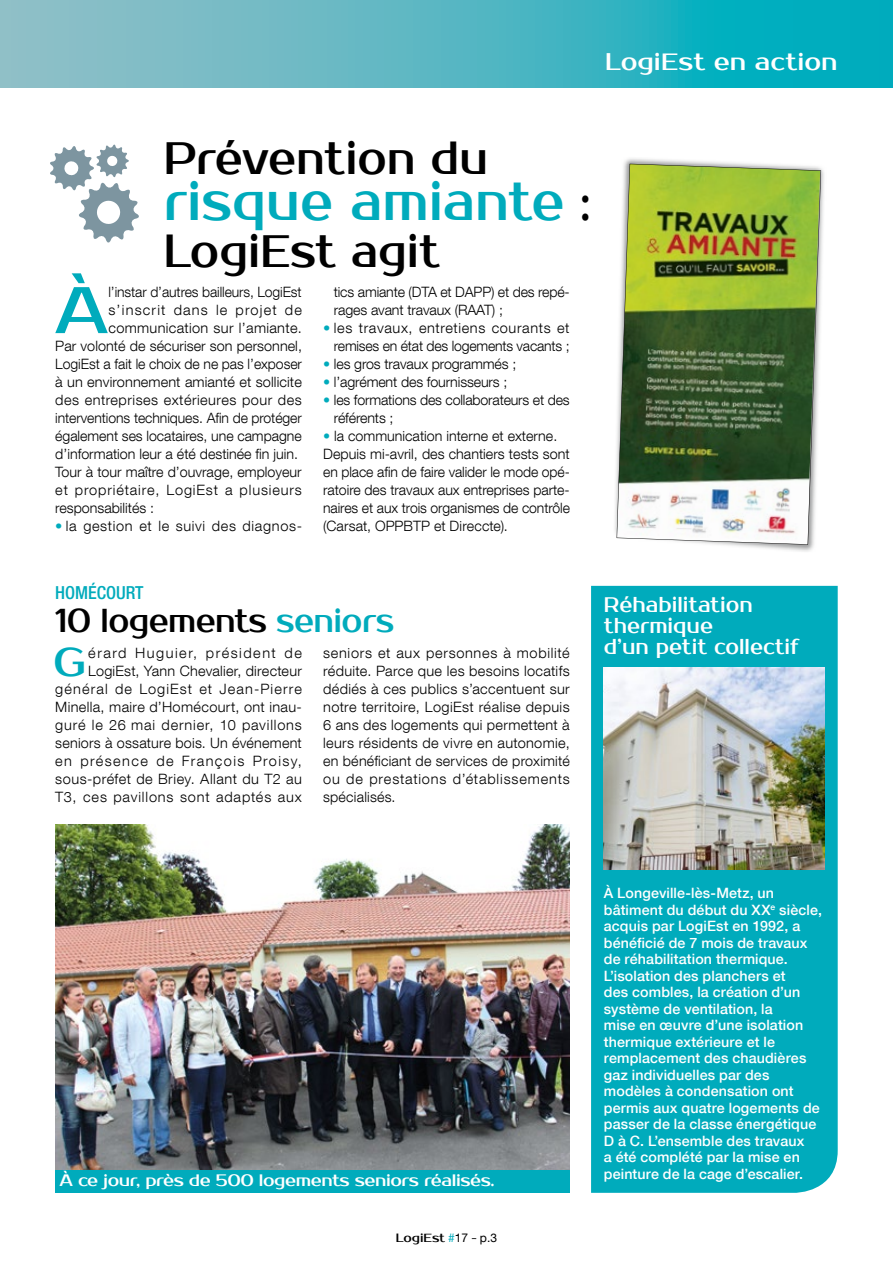
<style>
.page{position:relative;width:893px;height:1263px;background:#fff}
.page>*{position:absolute;margin:0;border:0;box-sizing:border-box;transform-origin:0 0}
.t1{font:65.7px "Prosto One";color:#00abbc}
.t2{font:54.45px "Prosto One";color:#00abbc;scale:.91 1}
.t3{font:46.2px "Prosto One";color:#000;scale:.91 1}
.t4{font:39.9px "Prosto One";color:#00abbc}
.t5{font:33px "Prosto One";letter-spacing:-.02em;color:#000;scale:.91 1}
.t6{font:24px "Prosto One";color:#fff}
.t7{font:21.45px/21px "Prosto One";color:#fff;scale:.91 1}
.t8{font:500 condensed 18px "Helvetica Neue LT Com";color:#00abbc}
.t9{font:16.5px "Prosto One";letter-spacing:-.025em;color:#fff}
.t10{font:300 14.25px/18px "Helvetica Neue LT Com";color:#000}
.t11{font:500 14.25px/16.5px "Helvetica Neue LT Com";letter-spacing:.01em;color:#fff}
.t12{font:300 14.25px/18px "Helvetica Neue LT Com";letter-spacing:.045em;color:#000;text-align:right}
.t13{font:300 14.25px "Helvetica Neue LT Com";letter-spacing:.03em;color:#000}
.t14{font:300 14.25px "Helvetica Neue LT Com";letter-spacing:.06em;color:#000}
.t15{font:300 14.25px "Helvetica Neue LT Com";letter-spacing:.02em;color:#000}
.t16{font:300 14.25px "Helvetica Neue LT Com";letter-spacing:.08em;color:#000}
.t17{font:12px "Prosto One";color:#000}
.s1{font-size:46.2px;color:#000}
.s2{color:#00abbc}
.s3{font-family:"Helvetica Neue LT Com";color:#00abbc}
.s4{font-family:"Helvetica Neue LT Com"}
.s5{font-family:"Fertigo Pro"}
</style>
<div class="page">
<svg style="left:0;top:0;width:893px;height:88px;background:#4db6c2"></svg>
<img style="left:55px;top:825px;width:515px;height:345px">
<img style="left:615px;top:158px;width:209px;height:394px">
<img style="left:617px;top:164px;width:204px;height:381px">
<svg style="left:591px;top:586px;width:247px;height:607px;background:#03abbc"></svg>
<img style="left:604px;top:668px;width:221px;height:201px">
<div style="left:55px;top:1170px;width:515px;height:23px;background:#00abbc"></div>
<svg style="left:50px;top:144px;width:89px;height:99px"></svg>
<h3 class="t6" style="left:605px;top:48px;width:234px">LogiEst en action</h3>
<h3 class="t3" style="left:164px;top:131px;width:358px">Prévention du</h3>
<h2 class="t2" style="left:164px;top:169px;width:470px">risque amiante <span class="s1">:</span></h2>
<h3 class="t3" style="left:164px;top:223px;width:305px">LogiEst agit</h3>
<h1 class="t1" style="left:55px;top:271px;width:55px">À</h1>
<p class="t10" style="left:334px;top:283px;width:237px">tics amiante (DTA et DAPP) et des repé&shy;rages avant travaux (RAAT) ;</p>
<p class="t10" style="left:323px;top:319px;width:248px;text-align:right"><span class="s2">•</span> les travaux, entretiens courants et remises en état des logements vacants ;</p>
<p class="t10" style="left:323px;top:355px;width:195px"><span class="s2">•</span> les gros travaux programmés ;</p>
<p class="t10" style="left:323px;top:373px;width:186px"><span class="s2">•</span> l’agrément des fournisseurs ;</p>
<p class="t10" style="left:334px;top:391px;width:237px;text-indent:-11px"><span class="s2">•</span> les formations des collaborateurs et des référents ;</p>
<p class="t10" style="left:323px;top:427px;width:248px"><span class="s2">•</span> la communication interne et externe.<br>Depuis mi-avril, des chantiers tests sont en place afin de faire valider le mode opé&shy;ratoire des travaux aux entreprises parte&shy;naires et aux trois organismes de contrôle (Carsat, OPPBTP et Direccte).</p>
<p class="t10" style="left:108px;top:283px;width:195px">l’instar d’autres bailleurs, LogiEst</p>
<p class="t16" style="left:108px;top:301px;width:195px">s’inscrit dans le projet de</p>
<p class="t15" style="left:108px;top:319px;width:195px">communication sur l’amiante.</p>
<p class="t10" style="left:55px;top:337px;width:248px">Par volonté de sécuriser son personnel,</p>
<p class="t10" style="left:55px;top:355px;width:248px">LogiEst a fait le choix de ne pas l’exposer</p>
<p class="t10" style="left:55px;top:373px;width:248px">à un environnement amianté et sollicite</p>
<p class="t13" style="left:55px;top:391px;width:248px">des entreprises extérieures pour des</p>
<p class="t10" style="left:55px;top:409px;width:248px">interventions techniques. Afin de protéger</p>
<p class="t10" style="left:55px;top:427px;width:248px">également ses locataires, une campagne</p>
<p class="t10" style="left:55px;top:445px;width:244px">d’information leur a été destinée fin juin.</p>
<p class="t10" style="left:55px;top:463px;width:248px">Tour à tour maître d’ouvrage, employeur</p>
<p class="t14" style="left:55px;top:481px;width:248px">et propriétaire, LogiEst a plusieurs</p>
<p class="t10" style="left:55px;top:499px;width:100px">responsabilités :</p>
<p class="t12" style="left:55px;top:517px;width:248px"><span class="s2">•</span> la gestion et le suivi des diagnos-</p>
<p class="t8" style="left:55px;top:582px;width:90px">HOMÉCOURT</p>
<h3 class="t5" style="left:55px;top:601px;width:374px">10 logements <span class="s2">seniors</span></h3>
<h3 class="t4" style="left:53px;top:638px;width:34px">G</h3>
<p class="t12" style="left:55px;top:643px;width:248px">érard Huguier, président de LogiEst, Yann Chevalier, directeur général de LogiEst et Jean-Pierre Minella, maire d’Homécourt, ont inau&shy;guré le 26 mai dernier, 10 pavillons seniors à ossature bois. Un événement en présence de François Proisy, sous-préfet de Briey. Allant du T2 au T3, ces pavillons sont adaptés aux</p>
<p class="t10" style="left:323px;top:643px;width:248px;text-align:justify">seniors et aux personnes à mobilité réduite. Parce que les besoins locatifs dédiés à ces publics s’accentuent sur notre territoire, LogiEst réalise depuis 6 ans des logements qui permettent à leurs résidents de vivre en autonomie, en bénéficiant de services de proximité ou de prestations d’établissements spécialisés.</p>
<h3 class="t7" style="left:604px;top:595px;width:216px">Réhabilitation thermique<br>d’un petit collectif</h3>
<p class="t9" style="left:60px;top:1171px;width:437px">À ce jour, près de 500 logements seniors réalisés.</p>
<p class="t17" style="left:396px;top:1230px;width:103px">LogiEst <span class="s3">#</span><span class="s4">17</span> <span class="s5">-</span> <span class="s4">p.3</span></p>
<p class="t11" style="left:604px;top:885px;width:220px">À Longeville-lès-Metz, un bâtiment du début du XX<sup>e</sup> siècle, acquis par LogiEst en 1992, a bénéficié de 7 mois de travaux de réhabilitation thermique.<br>L’isolation des planchers et<br>des combles, la création d’un système de ventilation, la<br>mise en œuvre d’une isolation thermique extérieure et le remplacement des chaudières gaz individuelles par des modèles à condensation ont permis aux quatre logements de passer de la classe énergétique<br>D à C. L’ensemble des travaux<br>a été complété par la mise en peinture de la cage d’escalier.</p>
</div>
